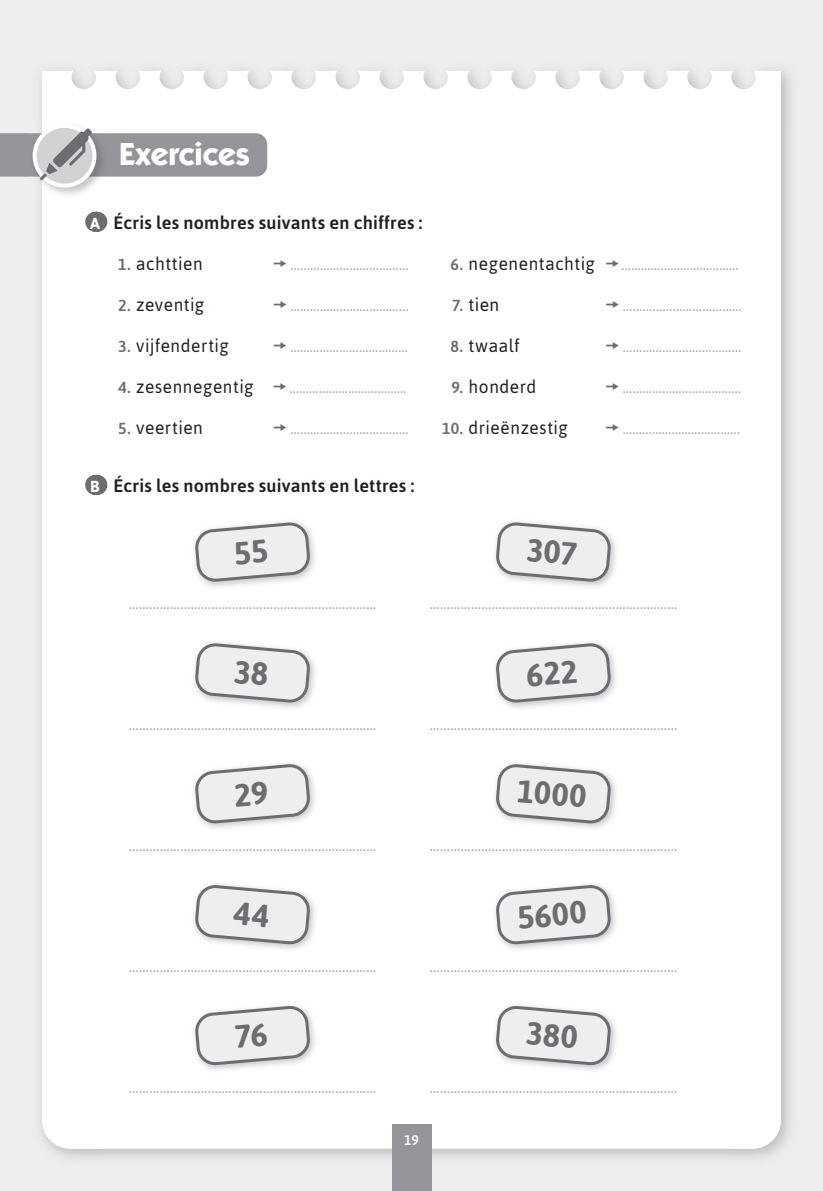
<style>
.page{position:relative;width:823px;height:1191px;background:#fff}
.page>*{position:absolute;margin:0;border:0;box-sizing:border-box;transform-origin:0 0}
.t1{font:700 32px "ITC Kabel Std";letter-spacing:-.015em;color:#fff}
.t2{font:700 32px "Asap";color:#6c6d70}
.t3{font:500 18px "Asap";letter-spacing:.015em;color:#231f20}
.t4{font:18px "Asap";letter-spacing:.035em;color:#231f20;scale:.95 1}
.t5{font:18px "Asap";letter-spacing:.035em;color:#231f20;scale:.96 1}
.t6{font:16px "Asap";color:#a8a9ad}
.t7{font:16px "Asap";color:#a8a9ad;scale:.96 1}
.t8{font:16px "Asap";color:#a8a9ad;scale:.95 1}
.t9{font:500 14px "Asap";color:#fff}
.s1{font-weight:700;font-size:16px;color:#fff}
.s2{font-weight:500;font-size:16px;color:#6c6d70}
</style>
<div class="page">
<div style="left:0;top:0;width:822px;height:1191px;background:#eeeeef"></div>
<img style="left:40px;top:69px;width:751px;height:62px">
<img style="left:728px;top:131px;width:63px;height:1028px">
<div style="left:42px;top:71px;width:738px;height:1077px;background:#fff"></div>
<div style="left:391px;top:1124px;width:40px;height:67px;background:#939598"></div>
<svg style="left:95px;top:212px;width:2px;height:20px"></svg>
<svg style="left:95px;top:475px;width:2px;height:20px"></svg>
<img style="left:191px;top:518px;width:127px;height:71px">
<img style="left:491px;top:518px;width:127px;height:71px">
<img style="left:191px;top:639px;width:127px;height:71px">
<img style="left:491px;top:639px;width:127px;height:71px">
<img style="left:191px;top:760px;width:127px;height:71px">
<img style="left:491px;top:760px;width:127px;height:71px">
<svg style="left:493px;top:762px;width:119px;height:64px"></svg>
<img style="left:191px;top:880px;width:127px;height:72px">
<img style="left:491px;top:880px;width:127px;height:72px">
<svg style="left:496px;top:886px;width:114px;height:57px"></svg>
<img style="left:191px;top:1001px;width:127px;height:72px">
<img style="left:491px;top:1001px;width:127px;height:72px">
<img style="left:39px;top:180px;width:68px;height:18px">
<svg style="left:35px;top:126px;width:59px;height:60px"></svg>
<div style="left:33px;top:124px;width:63px;height:64px;border:4px solid #fff;border-radius:50%"></div>
<svg style="left:0;top:122px;width:267px;height:58px;background:#b3b4b6"></svg>
<svg style="left:274px;top:259px;width:12px;height:8px"></svg>
<svg style="left:274px;top:300px;width:12px;height:8px"></svg>
<svg style="left:274px;top:341px;width:12px;height:8px"></svg>
<svg style="left:274px;top:383px;width:12px;height:7px"></svg>
<svg style="left:274px;top:424px;width:12px;height:7px"></svg>
<svg style="left:606px;top:259px;width:12px;height:8px"></svg>
<svg style="left:606px;top:300px;width:12px;height:8px"></svg>
<svg style="left:606px;top:341px;width:12px;height:8px"></svg>
<svg style="left:606px;top:383px;width:12px;height:7px"></svg>
<svg style="left:606px;top:424px;width:12px;height:7px"></svg>
<svg style="left:195px;top:523px;width:114px;height:58px"></svg>
<svg style="left:493px;top:521px;width:119px;height:63px"></svg>
<svg style="left:193px;top:641px;width:119px;height:64px"></svg>
<svg style="left:496px;top:644px;width:114px;height:58px"></svg>
<svg style="left:195px;top:765px;width:114px;height:57px"></svg>
<svg style="left:193px;top:883px;width:119px;height:63px"></svg>
<svg style="left:195px;top:1006px;width:114px;height:58px"></svg>
<svg style="left:493px;top:1004px;width:119px;height:63px"></svg>
<h1 class="t1" style="left:119px;top:135px;width:132px">Exercices</h1>
<p class="t3" style="left:90px;top:210px;width:333px"><span class="s1">A</span> Écris les nombres suivants en chiffres :</p>
<p class="t5" style="left:118px;top:251px;width:90px"><span class="s2">1.</span> achttien</p>
<p class="t7" style="left:290px;top:253px;width:124px">………………………………</p>
<p class="t5" style="left:118px;top:292px;width:91px"><span class="s2">2.</span> zeventig</p>
<p class="t7" style="left:290px;top:294px;width:124px">………………………………</p>
<p class="t4" style="left:118px;top:333px;width:118px"><span class="s2">3.</span> vijfendertig</p>
<p class="t8" style="left:290px;top:335px;width:125px">………………………………</p>
<p class="t4" style="left:118px;top:374px;width:144px"><span class="s2">4.</span> zesennegentig</p>
<p class="t8" style="left:289px;top:376px;width:125px">………………………………</p>
<p class="t5" style="left:118px;top:415px;width:90px"><span class="s2">5.</span> veertien</p>
<p class="t7" style="left:290px;top:417px;width:124px">………………………………</p>
<p class="t3" style="left:90px;top:473px;width:325px"><span class="s1">B</span> Écris les nombres suivants en lettres :</p>
<p class="t4" style="left:450px;top:251px;width:153px"><span class="s2">6.</span> negenentachtig</p>
<p class="t8" style="left:621px;top:253px;width:124px">………………………………</p>
<p class="t5" style="left:452px;top:292px;width:51px"><span class="s2">7.</span> tien</p>
<p class="t7" style="left:622px;top:294px;width:125px">………………………………</p>
<p class="t5" style="left:450px;top:333px;width:74px"><span class="s2">8.</span> twaalf</p>
<p class="t7" style="left:622px;top:335px;width:125px">………………………………</p>
<p class="t5" style="left:451px;top:374px;width:90px"><span class="s2">9.</span> honderd</p>
<p class="t7" style="left:622px;top:376px;width:124px">………………………………</p>
<p class="t4" style="left:442px;top:415px;width:134px"><span class="s2">10.</span> drieënzestig</p>
<p class="t8" style="left:622px;top:417px;width:125px">………………………………</p>
<p class="t6" style="left:129px;top:593px;width:249px">………………………………………………………………</p>
<p class="t6" style="left:429px;top:593px;width:249px">………………………………………………………………</p>
<p class="t6" style="left:129px;top:714px;width:249px">………………………………………………………………</p>
<p class="t6" style="left:429px;top:714px;width:249px">………………………………………………………………</p>
<h1 class="t2" style="left:519px;top:769px;width:71px;rotate:5deg">1000</h1>
<p class="t6" style="left:129px;top:835px;width:249px">………………………………………………………………</p>
<p class="t6" style="left:429px;top:835px;width:249px">………………………………………………………………</p>
<h1 class="t2" style="left:515px;top:896px;width:71px;rotate:-5deg">5600</h1>
<p class="t6" style="left:129px;top:955px;width:249px">………………………………………………………………</p>
<p class="t6" style="left:429px;top:955px;width:249px">………………………………………………………………</p>
<p class="t6" style="left:129px;top:1076px;width:249px">………………………………………………………………</p>
<p class="t6" style="left:429px;top:1076px;width:249px">………………………………………………………………</p>
<p class="t9" style="left:404px;top:1131px;width:16px">19</p>
</div>
